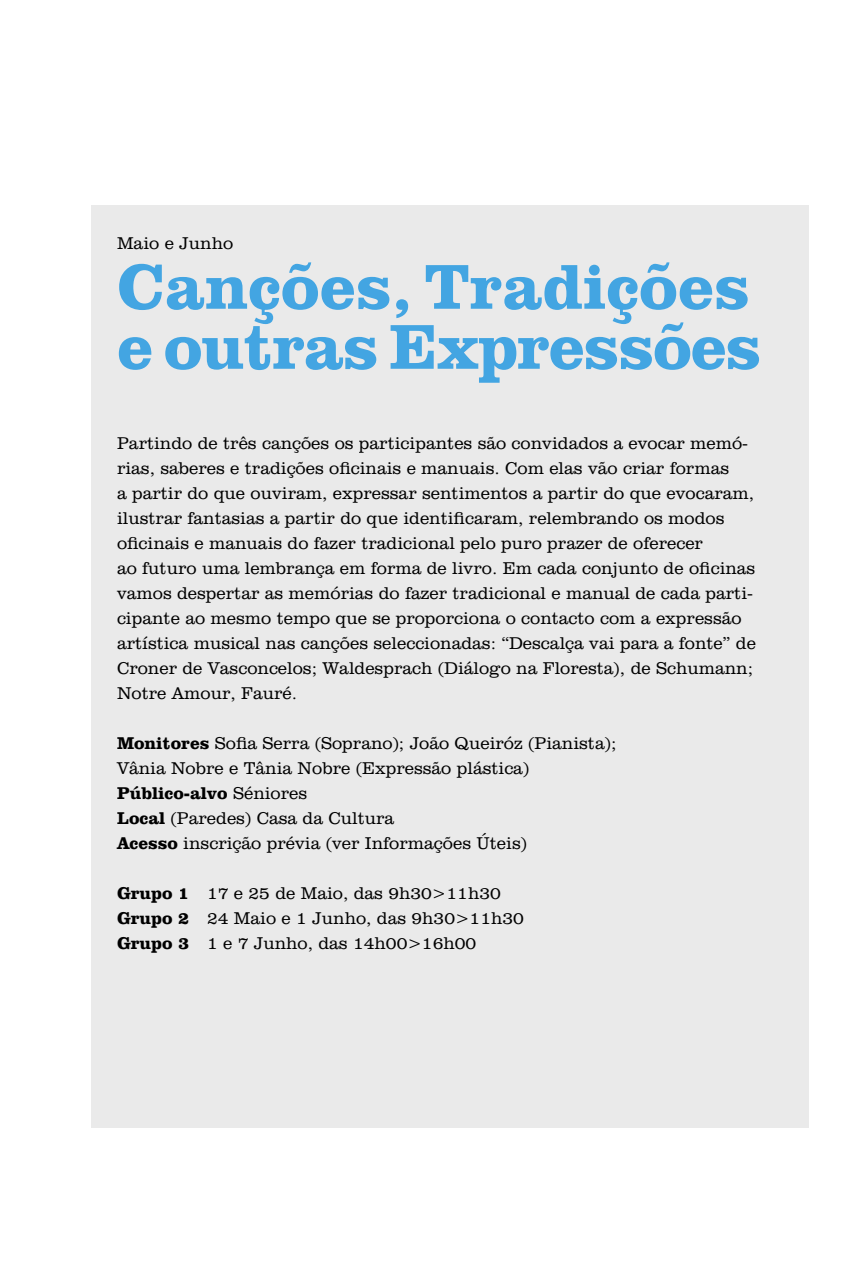
<style>
.page{position:relative;width:851px;height:1276px;background:#fff}
.page>*{position:absolute;margin:0;border:0;box-sizing:border-box;transform-origin:0 0}
.t1{font:65px/60px "Clarendon Bold BT";letter-spacing:-.01em;color:#43a5e2}
.t2{font:17.5px/25px "Clarendon Light BT";color:#000}
.t3{font:17.5px "Clarendon Bold BT";color:#000}
.s1{font-family:"Clarendon Bold BT"}
.s2{font-family:"Clarendon Light BT"}
</style>
<div class="page">
<div style="left:91px;top:206px;width:717px;height:922px;background:#eaeaea"></div>
<p class="t2" style="left:117px;top:230px;width:118px">Maio e Junho</p>
<h1 class="t1" style="left:117px;top:255px;width:646px">Canções, Tradições e outras Expressões</h1>
<p class="t2" style="left:117px;top:430px;width:640px">Partindo de três canções os participantes são convidados a evocar memó&shy;rias, saberes e tradições oficinais e manuais. Com elas vão criar formas<br>a partir do que ouviram, expressar sentimentos a partir do que evocaram, ilustrar fantasias a partir do que identificaram, relembrando os modos oficinais e manuais do fazer tradicional pelo puro prazer de oferecer<br>ao futuro uma lembrança em forma de livro. Em cada conjunto de oficinas vamos despertar as memórias do fazer tradicional e manual de cada parti&shy;cipante ao mesmo tempo que se proporciona o contacto com a expressão artística musical nas canções seleccionadas: “Descalça vai para a fonte” de Croner de Vasconcelos; Waldesprach (Diálogo na Floresta), de Schumann; Notre Amour, Fauré.</p>
<p class="t2" style="left:117px;top:730px;width:501px"><span class="s1">Monitores</span> Sofia Serra (Soprano); João Queiróz (Pianista);<br>Vânia Nobre e Tânia Nobre (Expressão plástica)</p>
<p class="t3" style="left:117px;top:782px;width:192px">Público-alvo <span class="s2">Séniores</span></p>
<p class="t2" style="left:117px;top:805px;width:411px"><span class="s1">Local</span> (Paredes) Casa da Cultura<br><span class="s1">Acesso</span> inscrição prévia (ver Informações Úteis)</p>
<p class="t2" style="left:117px;top:880px;width:408px"><span class="s1">Grupo 1</span> 17 e 25 de Maio, das 9h30&gt;11h30<br><span class="s1">Grupo 2</span> 24 Maio e 1 Junho, das 9h30&gt;11h30<br><span class="s1">Grupo 3</span> 1 e 7 Junho, das 14h00&gt;16h00</p>
</div>
